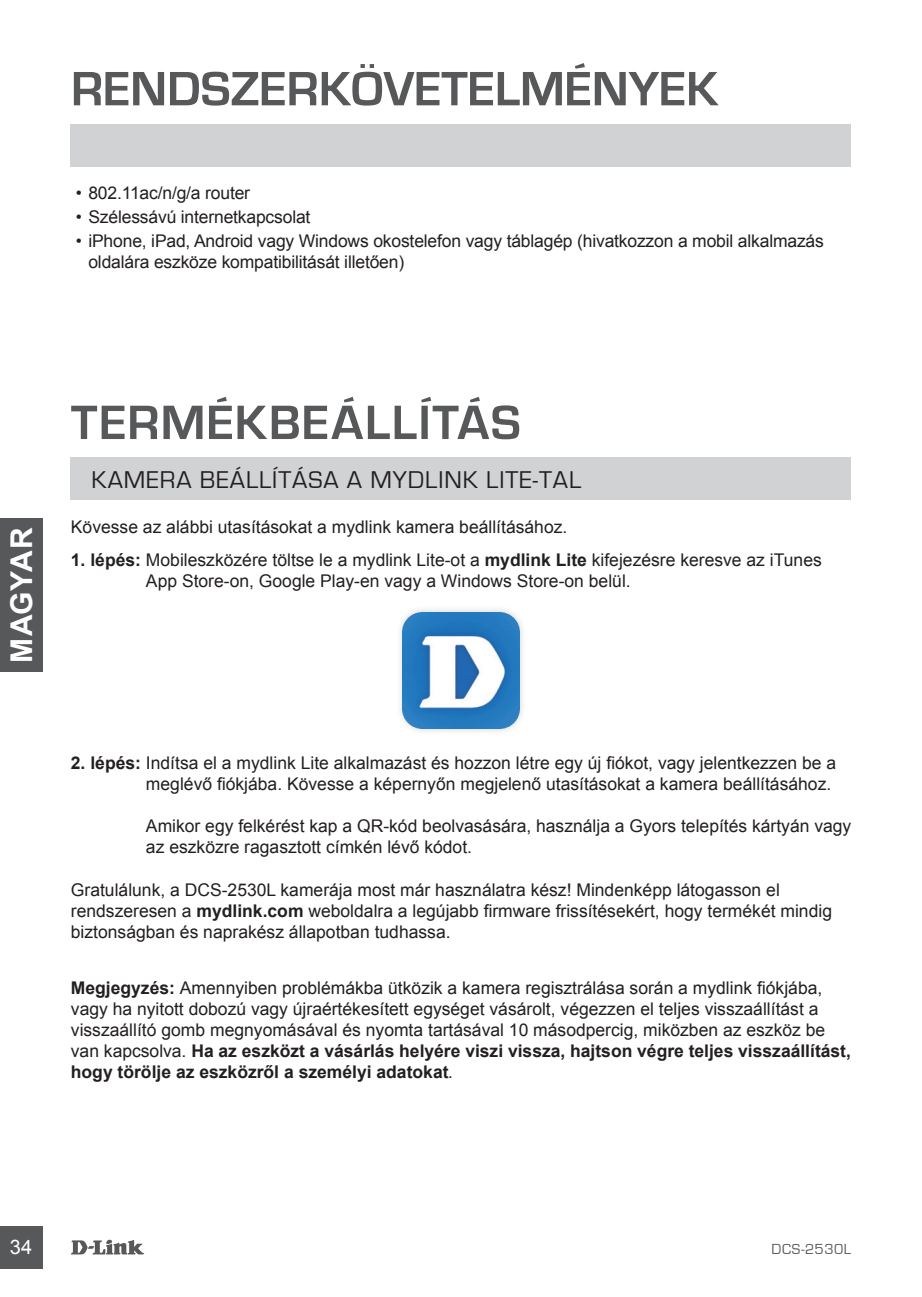
<style>
.page{position:relative;width:922px;height:1297px;background:#fff}
.page>*{position:absolute;margin:0;border:0;box-sizing:border-box;transform-origin:0 0}
.t1{font:700 50px "Eurostile";color:#57585a}
.t2{font:700 50px "Eurostile";letter-spacing:.03em;color:#57585a}
.t3{font:700 30px "Arial";letter-spacing:.005em;color:#fff}
.t4{font:25px "Eurostile";letter-spacing:.04em;color:#231f20}
.t5{font:20px "Arial";color:#fff}
.t6{font:17.5px/21px "Arial";color:#231f20}
.t7{font:15px "Eurostile";letter-spacing:.035em;color:#57585a}
.s1{font-weight:700}
.s2{font-style:italic}
</style>
<div class="page">
<svg style="left:71px;top:1239px;width:73px;height:15px"></svg>
<div style="left:0;top:1226px;width:43px;height:43px;background:#57585a"></div>
<div style="left:0;top:519px;width:43px;height:153px;background:#57585a"></div>
<div style="left:71px;top:124px;width:779px;height:43px;background:#d1d2d4"></div>
<div style="left:396px;top:605px;width:130px;height:131px;background:#231f20;opacity:.2"></div>
<img style="left:403px;top:612px;width:116px;height:116px">
<div style="left:71px;top:458px;width:779px;height:42px;background:#d1d2d4"></div>
<h1 class="t1" style="left:71px;top:62px;width:648px">RENDSZERKÖVETELM ÉNYEK</h1>
<p class="t6" style="left:76px;top:183px;width:176px">• 802.11ac/n/g/a router</p>
<p class="t6" style="left:76px;top:207px;width:236px">• Szélessávú internetkapcsolat</p>
<p class="t6" style="left:88px;top:230px;width:736px;text-indent:-12px">• iPhone, iPad, Android vagy Windows okostelefon vagy táblagép (hivatkozzon a mobil alkalmazás oldalára eszköze kompatibilitását illetően)</p>
<h2 class="t3" style="left:1px;top:663px;width:137px;rotate:-90deg">MAGYAR</h2>
<h1 class="t2" style="left:71px;top:395px;width:451px">TERM ÉKBEÁLLÍTÁS</h1>
<h3 class="t4" style="left:92px;top:467px;width:491px">KAMERA BEÁLLÍTÁSA A MYDLINK LITE-TAL</h3>
<p class="t6" style="left:71px;top:516px;width:498px">Kövesse az alábbi utasításokat a mydlink kamera beállításához.</p>
<p class="t6" style="left:146px;top:550px;width:677px;text-indent:-75px"><span class="s1">1. lépés:</span> Mobileszközére töltse le a mydlink Lite-ot a <span class="s1">mydlink Lite</span> kifejezésre keresve az iTunes<br>App Store-on, Google Play-en vagy a Windows Store-on belül.</p>
<p class="t6" style="left:71px;top:752px;width:766px;text-align:right"><span class="s1">2. lépés:</span> Indítsa el a mydlink Lite alkalmazást és hozzon létre egy új fiókot, vagy jelentkezzen be a meglévő fiókjába. Kövesse a képernyőn megjelenő utasításokat a kamera beállításához.</p>
<p class="t6" style="left:146px;top:815px;width:706px">Amikor egy felkérést kap a QR-kód beolvasására, használja a Gyors telepítés kártyán vagy az eszközre ragasztott címkén lévő kódot.</p>
<p class="t6" style="left:71px;top:879px;width:762px">Gratulálunk, a DCS-2530L kamerája most már használatra kész! Mindenképp látogasson el rendszeresen a <span class="s1">mydlink.com</span> weboldalra a legújabb firmware frissítésekért, hogy termékét mindig biztonságban és naprakész állapotban tudhassa.</p>
<p class="t6" style="left:71px;top:977px;width:781px"><span class="s1">Megjegyzés:</span> Amennyiben problémákba ütközik a kamera regisztrálása során a mydlink fiókjába, vagy ha nyitott dobozú vagy újraértékesített egységet vásárolt, végezzen el teljes visszaállítást a visszaállító gomb megnyomásával és nyomta tartásával 10 másodpercig, miközben az eszköz be van kapcsolva. <span class="s1">Ha az eszközt a vásárlás helyére viszi vissza, hajtson végre teljes visszaállítást, hogy törölje az eszközről a személyi adatokat</span><span class="s2">.</span></p>
<p class="t5" style="left:10px;top:1234px;width:24px">34</p>
<p class="t7" style="left:771px;top:1241px;width:81px">DCS-2530L</p>
</div>
